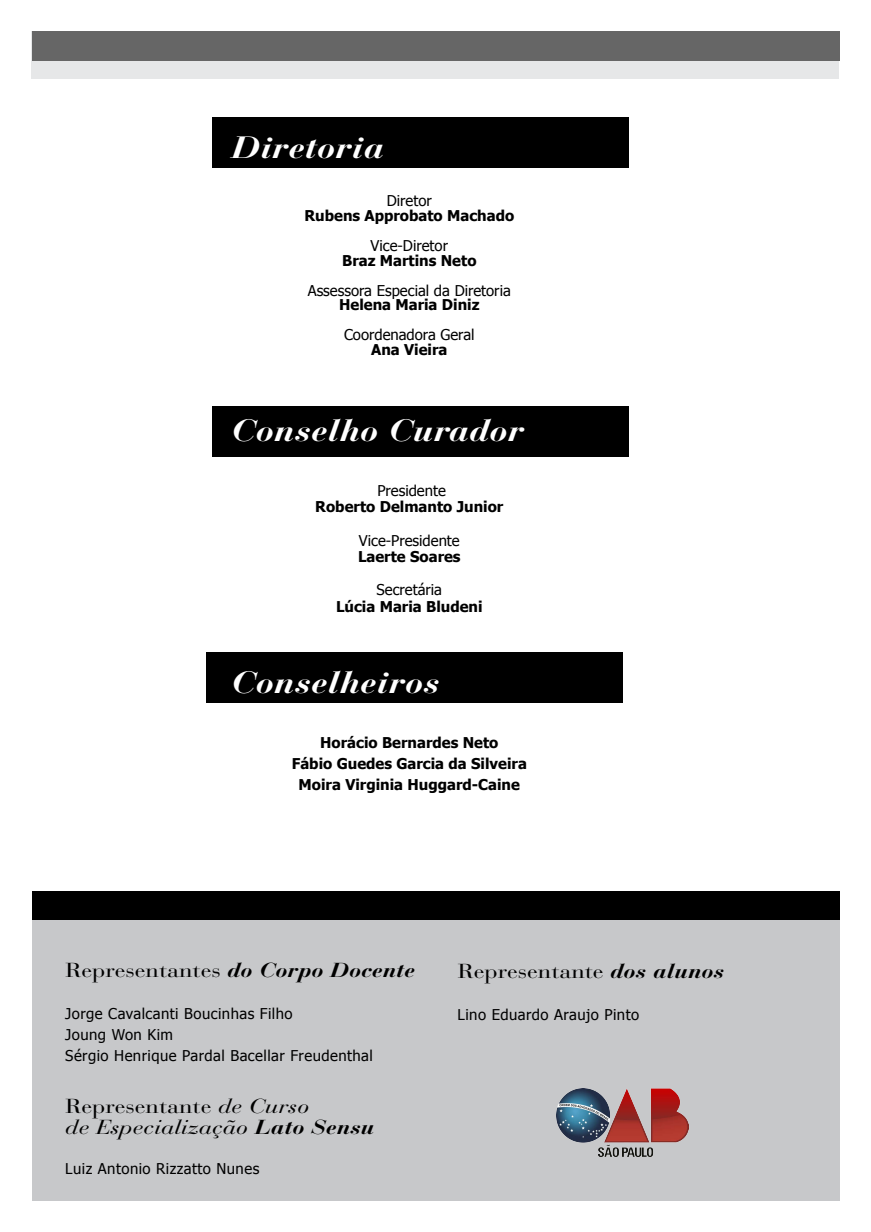
<style>
.page{position:relative;width:871px;height:1232px;background:#fff}
.page>*{position:absolute;margin:0;border:0;box-sizing:border-box;transform-origin:0 0}
.t1{font:italic 700 30.62px "Bauer Bodoni Std";color:#fff;scale:1.2 1}
.t2{font:20.12px "Bauer Bodoni Std";color:#000;scale:1.2 1}
.t3{font:italic 20.12px/21px "Bauer Bodoni Std";color:#000;scale:1.2 1}
.t4{font:700 14.88px/21px "Tahoma";color:#000;text-align:center}
.t5{font:14.88px/21px "Tahoma";letter-spacing:.025em;color:#000}
.t6{font:14.88px "Tahoma";color:#000}
.s1{font-weight:700;font-style:italic}
.s2{font-style:normal}
.s3{font-weight:700}
</style>
<div class="page">
<div style="left:212px;top:117px;width:416px;height:51px;background:#000"></div>
<div style="left:212px;top:406px;width:416px;height:50px;background:#000"></div>
<div style="left:206px;top:652px;width:416px;height:51px;background:#000"></div>
<div style="left:32px;top:891px;width:807px;height:37px;background:#000"></div>
<div style="left:32px;top:31px;width:806px;height:48px;background:#e6e7e8"></div>
<div style="left:32px;top:31px;width:807px;height:30px;background:#666"></div>
<div style="left:32px;top:920px;width:807px;height:280px;background:#c7c8ca"></div>
<img style="left:556px;top:1088px;width:132px;height:68px">
<h1 class="t1" style="left:232px;top:128px;width:129px">Diretoria</h1>
<p class="t6" style="left:386px;top:191px;width:46px">Diretor</p>
<p class="t4" style="left:304px;top:204px;width:211px">Rubens Approbato Machado</p>
<p class="t6" style="left:370px;top:235px;width:79px">Vice-Diretor</p>
<p class="t4" style="left:342px;top:249px;width:136px">Braz Martins Neto</p>
<p class="t6" style="left:308px;top:280px;width:204px">Assessora Especial da Diretoria</p>
<p class="t4" style="left:339px;top:293px;width:142px">Helena Maria Diniz</p>
<p class="t6" style="left:344px;top:325px;width:132px">Coordenadora Geral</p>
<p class="t4" style="left:371px;top:338px;width:78px">Ana Vieira</p>
<h1 class="t1" style="left:232px;top:411px;width:245px">Conselho Curador</h1>
<p class="t6" style="left:377px;top:480px;width:70px">Presidente</p>
<p class="t4" style="left:315px;top:495px;width:189px">Roberto Delmanto Junior</p>
<p class="t6" style="left:359px;top:530px;width:102px">Vice-Presidente</p>
<p class="t4" style="left:358px;top:545px;width:104px">Laerte Soares</p>
<p class="t6" style="left:376px;top:580px;width:67px">Secretária</p>
<p class="t4" style="left:336px;top:595px;width:148px">Lúcia Maria Bludeni</p>
<h1 class="t1" style="left:232px;top:663px;width:175px">Conselheiros</h1>
<p class="t4" style="left:292px;top:731px;width:237px">Horácio Bernardes Neto<br>Fábio Guedes Garcia da Silveira<br>Moira Virginia Huggard-Caine</p>
<h2 class="t2" style="left:65px;top:958px;width:293px">Representantes <span class="s1">do Corpo Docente</span></h2>
<p class="t5" style="left:65px;top:1002px;width:309px">Jorge Cavalcanti Boucinhas Filho<br>Joung Won Kim<br>Sérgio Henrique Pardal Bacellar Freudenthal</p>
<h2 class="t3" style="left:65px;top:1096px;width:259px"><span class="s2">Representante</span> de Curso<br>de Especialização <span class="s3">Lato Sensu</span></h2>
<p class="t5" style="left:65px;top:1157px;width:195px">Luiz Antonio Rizzatto Nunes</p>
<h2 class="t2" style="left:457px;top:958px;width:224px">Representante <span class="s1">dos alunos</span></h2>
<p class="t5" style="left:457px;top:1003px;width:183px">Lino Eduardo Araujo Pinto</p>
</div>
